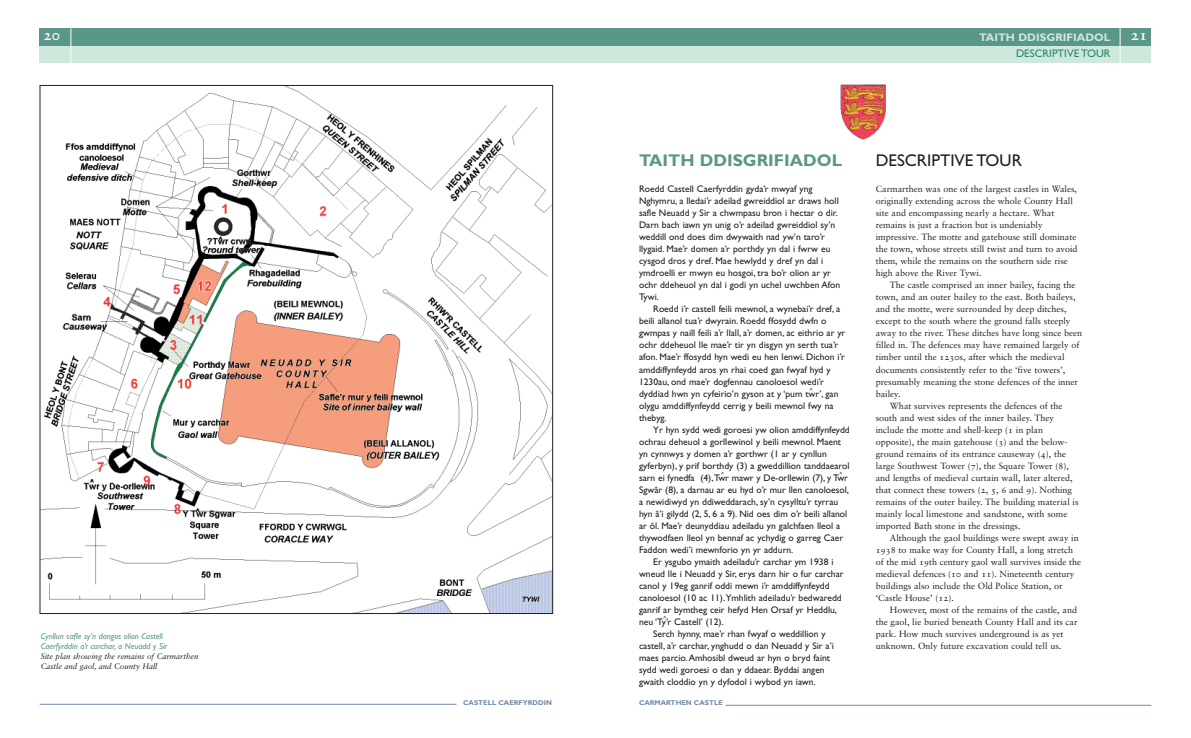
<style>
.page{position:relative;width:1191px;height:738px;background:#fff}
.page>*{position:absolute;margin:0;border:0;box-sizing:border-box;transform-origin:0 0}
.t1{font:700 17px "Gill Sans";color:#5b968a}
.t2{font:17px "Gill Sans";color:#231f20}
.t3{font:15px "Sabon Bold Os F";color:#fff}
.t4{font:700 11px "Gill Sans";color:#cee8dc}
.t5{font:11px "Gill Sans";color:#298676}
.t6{font:9.6px/12px "Gill Sans";color:#231f20}
.t7{font:9px/12px "Sabon Roman Os F";color:#231f20}
.t8{font:italic 8.6px/10px "Gill Sans";color:#5b968a}
.t9{font:8px/10px "Sabon Italic Os F";color:#231f20}
.t10{font:700 7px "Gill Sans";color:#728aaa}
.t11{font:6px "Gill Sans";color:#231f20}
</style>
<div class="page">
<div style="left:40px;top:40px;width:1111px;height:22px;background:#cee8dc"></div>
<div style="left:40px;top:28px;width:1111px;height:17px;background:#5b968a"></div>
<hr style="left:70px;top:28px;width:1px;height:40px;background:#fff">
<hr style="left:40px;top:703px;width:416px;height:1px;background:#728aaa">
<hr style="left:1119px;top:26px;width:1px;height:38px;background:#fff">
<hr style="left:725px;top:704px;width:426px;height:1px;background:#728aaa">
<img style="left:42px;top:87px;width:509px;height:524px">
<img style="left:840px;top:84px;width:46px;height:56px">
<h2 class="t3" style="left:44px;top:28px;width:18px">20</h2>
<p class="t8" style="left:41px;top:631px;width:128px">Cynllun safle sy’n dangos olion Castell<br>Caerfyrddin a’r carchar, a Neuadd y Sir</p>
<p class="t9" style="left:41px;top:651px;width:159px">Site plan showing the remains of Carmarthen<br>Castle and gaol, and County Hall</p>
<p class="t10" style="left:463px;top:699px;width:90px">CASTELL CAERFYRDDIN</p>
<p class="t4" style="left:979px;top:33px;width:133px">TAITH DDISGRIFIADOL</p>
<p class="t5" style="left:1016px;top:49px;width:96px">DESCRIPTIVE TOUR</p>
<h2 class="t3" style="left:1130px;top:28px;width:18px">21</h2>
<h1 class="t1" style="left:639px;top:154px;width:205px">TAITH DDISGRIFIADOL</h1>
<h1 class="t2" style="left:875px;top:154px;width:148px">DESCRIPTIVE TOUR</h1>
<p class="t6" style="left:639px;top:184px;width:203px">Roedd Castell Caerfyrddin gyda’r mwyaf yng Nghymru, a lledai’r adeilad gwreiddiol ar draws holl safle Neuadd y Sir a chwmpasu bron i hectar o dir.<br>Darn bach iawn yn unig o’r adeilad gwreiddiol sy’n weddill ond does dim dwywaith nad yw’n taro’r llygaid. Mae’r domen a’r porthdy yn dal i fwrw eu cysgod dros y dref. Mae hewlydd y dref yn dal i ymdroelli er mwyn eu hosgoi, tra bo’r olion ar yr ochr ddeheuol yn dal i godi yn uchel uwchben Afon Tywi.</p>
<p class="t6" style="left:639px;top:304px;width:208px;text-indent:14px">Roedd i’r castell feili mewnol, a wynebai’r dref, a beili allanol tua’r dwyrain. Roedd ffosydd dwfn o gwmpas y naill feili a’r llall, a’r domen, ac eithrio ar yr ochr ddeheuol lle mae’r tir yn disgyn yn serth tua’r afon. Mae’r ffosydd hyn wedi eu hen lenwi. Dichon i’r amddiffynfeydd aros yn rhai coed gan fwyaf hyd y 1230au, ond mae’r dogfennau canoloesol wedi’r dyddiad hwn yn cyfeirio’n gyson at y ‘pum twr’, gan olygu amddiffynfeydd cerrig y beili mewnol fwy na thebyg.</p>
<p class="t6" style="left:653px;top:424px;width:198px">Yr hyn sydd wedi goroesi yw olion amddiffynfeydd</p>
<p class="t6" style="left:639px;top:436px;width:203px">ochrau deheuol a gorllewinol y beili mewnol. Maent</p>
<p class="t6" style="left:639px;top:448px;width:189px">yn cynnwys y domen a’r gorthwr (1 ar y cynllun</p>
<p class="t6" style="left:639px;top:460px;width:212px">gyferbyn), y prif borthdy (3) a gweddillion tanddaearol</p>
<p class="t6" style="left:639px;top:472px;width:210px">sarn ei fynedfa (4),Twr mawr y De-orllewin (7), y Twr</p>
<p class="t6" style="left:639px;top:484px;width:211px">Sgwâr (8), a darnau ar eu hyd o’r mur llen canoloesol,</p>
<p class="t6" style="left:639px;top:496px;width:201px">a newidiwyd yn ddiweddarach, sy’n cysylltu’r tyrrau</p>
<p class="t6" style="left:639px;top:508px;width:210px">hyn â’i gilydd (2, 5, 6 a 9). Nid oes dim o’r beili allanol</p>
<p class="t6" style="left:639px;top:520px;width:203px">ar ôl. Mae’r deunyddiau adeiladu yn galchfaen lleol a</p>
<p class="t6" style="left:639px;top:532px;width:206px">thywodfaen lleol yn bennaf ac ychydig o garreg Caer</p>
<p class="t6" style="left:639px;top:544px;width:156px">Faddon wedi’i mewnforio yn yr addurn.</p>
<p class="t6" style="left:653px;top:556px;width:182px">Er ysgubo ymaith adeiladu’r carchar ym 1938 i</p>
<p class="t6" style="left:639px;top:568px;width:206px">wneud lle i Neuadd y Sir, erys darn hir o fur carchar</p>
<p class="t6" style="left:639px;top:580px;width:192px">canol y 19eg ganrif oddi mewn i’r amddiffynfeydd</p>
<p class="t6" style="left:639px;top:592px;width:204px">canoloesol (10 ac 11).Ymhlith adeiladu’r bedwaredd</p>
<p class="t6" style="left:639px;top:604px;width:199px">ganrif ar bymtheg ceir hefyd Hen Orsaf yr Heddlu,</p>
<p class="t6" style="left:639px;top:616px;width:86px">neu ‘Ty’r Castell’ (12).</p>
<p class="t6" style="left:653px;top:628px;width:174px">Serch hynny, mae’r rhan fwyaf o weddillion y</p>
<p class="t6" style="left:639px;top:640px;width:196px">castell, a’r carchar, ynghudd o dan Neuadd y Sir a’i</p>
<p class="t6" style="left:639px;top:652px;width:193px">maes parcio.Amhosibl dweud ar hyn o bryd faint</p>
<p class="t6" style="left:639px;top:664px;width:187px">sydd wedi goroesi o dan y ddaear. Byddai angen</p>
<p class="t6" style="left:639px;top:676px;width:178px">gwaith cloddio yn y dyfodol i wybod yn iawn.</p>
<p class="t11" style="left:810px;top:388px;width:4px">^</p>
<p class="t11" style="left:839px;top:471px;width:4px">^</p>
<p class="t11" style="left:721px;top:471px;width:4px">^</p>
<p class="t11" style="left:663px;top:615px;width:4px">^</p>
<p class="t10" style="left:639px;top:699px;width:85px">CARMARTHEN CASTLE</p>
<p class="t7" style="left:875px;top:184px;width:203px">Carmarthen was one of the largest castles in Wales, originally extending across the whole County Hall site and encompassing nearly a hectare. What remains is just a fraction but is undeniably impressive. The motte and gatehouse still dominate the town, whose streets still twist and turn to avoid them, while the remains on the southern side rise high above the River Tywi.</p>
<p class="t7" style="left:890px;top:280px;width:187px">The castle comprised an inner bailey, facing the</p>
<p class="t7" style="left:875px;top:292px;width:201px">town, and an outer bailey to the east. Both baileys,</p>
<p class="t7" style="left:875px;top:304px;width:192px">and the motte, were surrounded by deep ditches,</p>
<p class="t7" style="left:875px;top:316px;width:196px">except to the south where the ground falls steeply</p>
<p class="t7" style="left:875px;top:328px;width:208px">away to the river. These ditches have long since been</p>
<p class="t7" style="left:875px;top:340px;width:205px">filled in. The defences may have remained largely of</p>
<p class="t7" style="left:875px;top:352px;width:190px">timber until the 1230s, after which the medieval</p>
<p class="t7" style="left:875px;top:364px;width:191px">documents consistently refer to the ‘five towers’,</p>
<p class="t7" style="left:875px;top:376px;width:204px">presumably meaning the stone defences of the inner</p>
<p class="t7" style="left:875px;top:388px;width:26px">bailey.</p>
<p class="t7" style="left:890px;top:400px;width:174px">What survives represents the defences of the</p>
<p class="t7" style="left:875px;top:412px;width:180px">south and west sides of the inner bailey. They</p>
<p class="t7" style="left:875px;top:424px;width:169px">include the motte and shell-keep (1 in plan</p>
<p class="t7" style="left:875px;top:436px;width:193px">opposite), the main gatehouse (3) and the below-</p>
<p class="t7" style="left:875px;top:448px;width:192px">ground remains of its entrance causeway (4), the</p>
<p class="t7" style="left:875px;top:460px;width:195px">large Southwest Tower (7), the Square Tower (8),</p>
<p class="t7" style="left:875px;top:472px;width:198px">and lengths of medieval curtain wall, later altered,</p>
<p class="t7" style="left:875px;top:484px;width:198px">that connect these towers (2, 5, 6 and 9). Nothing</p>
<p class="t7" style="left:875px;top:496px;width:204px">remains of the outer bailey. The building material is</p>
<p class="t7" style="left:875px;top:508px;width:193px">mainly local limestone and sandstone, with some</p>
<p class="t7" style="left:875px;top:520px;width:146px">imported Bath stone in the dressings.</p>
<p class="t7" style="left:890px;top:532px;width:190px">Although the gaol buildings were swept away in</p>
<p class="t7" style="left:875px;top:544px;width:199px">1938 to make way for County Hall, a long stretch</p>
<p class="t7" style="left:875px;top:556px;width:207px">of the mid 19th century gaol wall survives inside the</p>
<p class="t7" style="left:875px;top:568px;width:200px">medieval defences (10 and 11). Nineteenth century</p>
<p class="t7" style="left:875px;top:580px;width:188px">buildings also include the Old Police Station, or</p>
<p class="t7" style="left:875px;top:592px;width:80px">‘Castle House’ (12).</p>
<p class="t7" style="left:890px;top:604px;width:189px">However, most of the remains of the castle, and</p>
<p class="t7" style="left:875px;top:616px;width:203px">the gaol, lie buried beneath County Hall and its car</p>
<p class="t7" style="left:875px;top:628px;width:189px">park. How much survives underground is as yet</p>
<p class="t7" style="left:875px;top:640px;width:187px">unknown. Only future excavation could tell us.</p>
</div>
